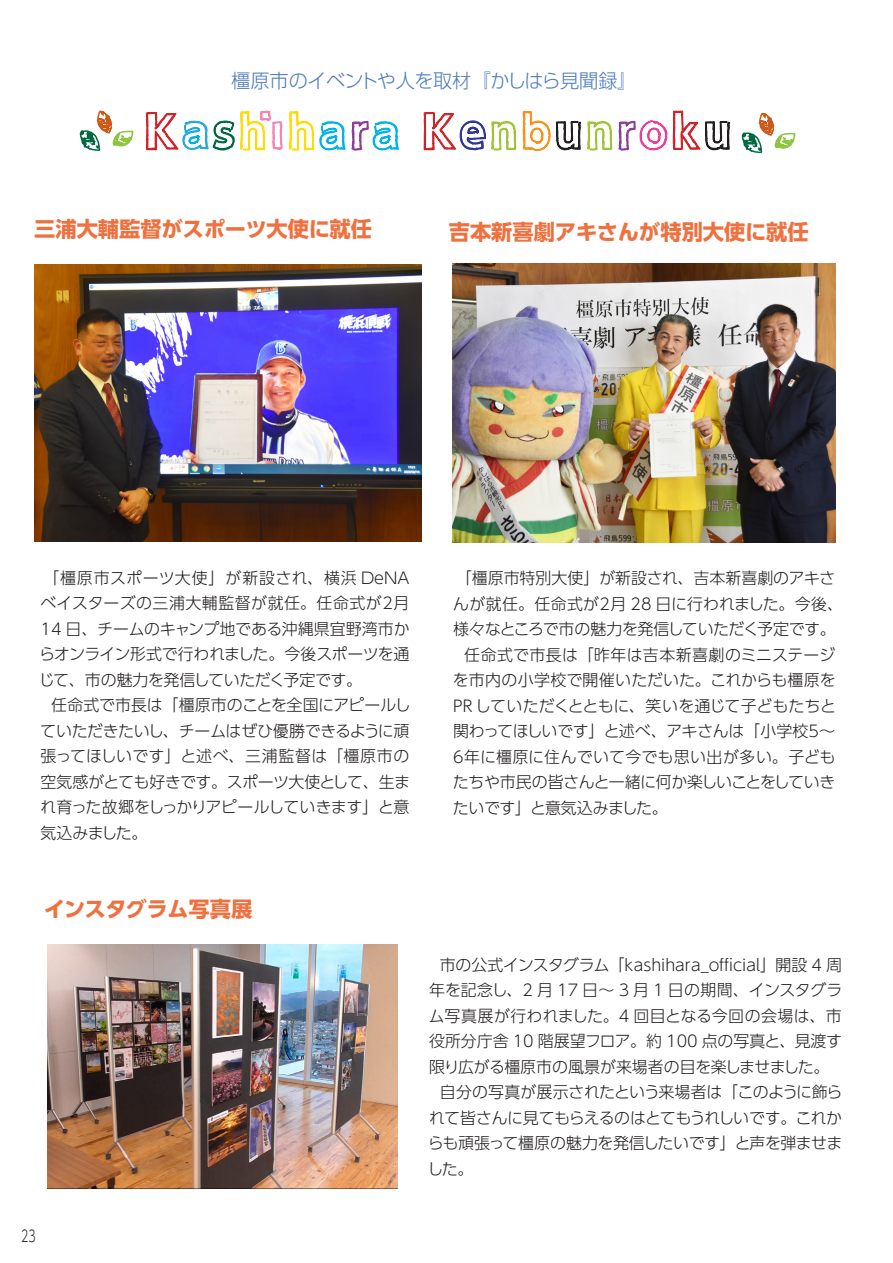
<style>
.page{position:relative;width:893px;height:1263px;background:#fff}
.page>*{position:absolute;margin:0;border:0;box-sizing:border-box;transform-origin:0 0}
.t1{font:21.3px "BIZ UDP Shin Go Bold";color:#ef713f}
.t2{font:19.2px "BIZ UDP Shin Go Light";color:#4e7cbf}
.t3{font:15.9px/25.5px "BIZ UDP Shin Go Light";letter-spacing:.01em;color:#231f20}
.t4{font:15.9px/25.5px "BIZ UDP Shin Go Light";letter-spacing:.03em;color:#231f20}
.t5{font:15.9px "BIZ UDP Shin Go Light";letter-spacing:.035em;color:#231f20}
.t6{font:15.9px "BIZ UDP Shin Go Light";letter-spacing:.045em;color:#231f20}
.t7{font:15.9px "BIZ UDP Shin Go Light";letter-spacing:.055em;color:#231f20}
.t8{font:15.9px "BIZ UDP Shin Go Light";letter-spacing:.04em;color:#231f20}
.t9{font:15.9px "BIZ UDP Shin Go Light";letter-spacing:.01em;color:#231f20;scale:.7 1}
</style>
<div class="page">
<svg style="left:79px;top:110px;width:320px;height:41px"></svg>
<svg style="left:423px;top:110px;width:373px;height:44px"></svg>
<img style="left:35px;top:264px;width:387px;height:277px">
<img style="left:452px;top:264px;width:383px;height:279px">
<img style="left:48px;top:944px;width:349px;height:244px">
<img style="left:197px;top:380px;width:60px;height:84px">
<p class="t2" style="left:231px;top:71px;width:242px">橿原市のイベントや人を取材</p>
<p class="t2" style="left:481px;top:71px;width:148px">『かしはら見聞録『</p>
<h1 class="t1" style="left:34px;top:219px;width:339px">三浦大輔監督がスポーツ大使に就任</h1>
<h1 class="t1" style="left:449px;top:221px;width:361px">吉本新喜劇アキさんが特別大使に就任</h1>
<p class="t7" style="left:41px;top:570px;width:178px">　「橿原市スポーツ大使」</p>
<p class="t3" style="left:225px;top:565px;width:91px">が新設され、</p>
<p class="t3" style="left:324px;top:565px;width:87px">横浜 DeNA</p>
<p class="t3" style="left:453px;top:565px;width:140px">　「橿原市特別大使」</p>
<p class="t3" style="left:599px;top:565px;width:88px">が新設され、</p>
<p class="t3" style="left:694px;top:565px;width:143px">吉本新喜劇のアキさ</p>
<p class="t3" style="left:98px;top:590px;width:313px;text-indent:-57px">ベイスターズの三浦大輔監督が就任。<br>チームのキャンプ地である沖縄県宜野湾市か</p>
<p class="t3" style="left:317px;top:590px;width:94px">任命式が２月</p>
<p class="t3" style="left:41px;top:616px;width:50px">14 日、</p>
<p class="t3" style="left:284px;top:641px;width:126px">今後スポーツを通</p>
<p class="t3" style="left:85px;top:641px;width:272px;text-indent:-44px">らオンライン形式で行われました。<br>市の魅力を発信していただく予定です。</p>
<p class="t3" style="left:41px;top:667px;width:38px">じて、</p>
<p class="t3" style="left:41px;top:692px;width:124px">　任命式で市長は</p>
<p class="t3" style="left:171px;top:692px;width:240px">「橿原市のことを全国にアピールし</p>
<p class="t3" style="left:453px;top:591px;width:75px">んが就任。</p>
<p class="t3" style="left:453px;top:616px;width:377px">様々なところで市の魅力を発信していただく予定です。</p>
<p class="t4" style="left:586px;top:642px;width:251px">「昨年は吉本新喜劇のミニステージ</p>
<p class="t3" style="left:534px;top:591px;width:255px">任命式が２月 28 日に行われました。</p>
<p class="t3" style="left:795px;top:591px;width:42px">今後、</p>
<p class="t4" style="left:453px;top:642px;width:126px">　任命式で市長は</p>
<p class="t3" style="left:645px;top:667px;width:191px;text-indent:-192px">を市内の小学校で開催いただいた。<br>笑いを通じて子どもたちと</p>
<p class="t3" style="left:711px;top:667px;width:125px">これからも橿原を</p>
<p class="t6" style="left:453px;top:698px;width:185px">PR していただくとともに、</p>
<p class="t3" style="left:41px;top:718px;width:132px">ていただきたいし、</p>
<p class="t3" style="left:179px;top:718px;width:232px">チームはぜひ優勝できるように頑</p>
<p class="t3" style="left:453px;top:718px;width:145px">関わってほしいです」</p>
<p class="t3" style="left:605px;top:718px;width:55px">と述べ、</p>
<p class="t3" style="left:667px;top:718px;width:79px">アキさんは</p>
<p class="t3" style="left:752px;top:718px;width:84px">「小学校５~</p>
<p class="t8" style="left:41px;top:748px;width:134px">張ってほしいです」</p>
<p class="t3" style="left:181px;top:743px;width:57px">と述べ、</p>
<p class="t3" style="left:245px;top:743px;width:83px">三浦監督は</p>
<p class="t3" style="left:335px;top:743px;width:76px">「橿原市の</p>
<p class="t3" style="left:41px;top:769px;width:332px">空気感がとても好きです。スポーツ大使として、</p>
<p class="t4" style="left:41px;top:794px;width:332px">れ育った故郷をしっかりアピールしていきます」気込みました。</p>
<p class="t3" style="left:379px;top:769px;width:32px">生ま</p>
<p class="t3" style="left:379px;top:794px;width:32px">と意</p>
<p class="t5" style="left:453px;top:749px;width:329px">６年に橿原に住んでいて今でも思い出が多い。</p>
<p class="t3" style="left:453px;top:769px;width:383px">たちや市民の皆さんと一緒に何か楽しいことをしていき</p>
<p class="t3" style="left:531px;top:795px;width:131px">と意気込みました。</p>
<p class="t3" style="left:788px;top:744px;width:48px">子ども</p>
<p class="t3" style="left:453px;top:795px;width:71px">たいです」</p>
<h1 class="t1" style="left:44px;top:898px;width:210px">インスタグラム写真展</h1>
<p class="t9" style="left:21px;top:1228px;width:23px">23</p>
<p class="t3" style="left:429px;top:952px;width:182px">　市の公式インスタグラム</p>
<p class="t3" style="left:617px;top:952px;width:153px">「kashihara_official」</p>
<p class="t3" style="left:776px;top:952px;width:68px">開設4 周</p>
<p class="t3" style="left:429px;top:977px;width:87px">年を記念し、</p>
<p class="t3" style="left:522px;top:977px;width:220px">2 月 17 日～ 3 月 1 日の期間、</p>
<p class="t3" style="left:749px;top:977px;width:94px">インスタグラ</p>
<p class="t4" style="left:795px;top:1003px;width:49px;text-indent:-366px">ム写真展が行われました。 4 回目となる今回の会場は、<br>見渡す</p>
<p class="t3" style="left:826px;top:1003px;width:17px">市</p>
<p class="t3" style="left:429px;top:1028px;width:360px">役所分庁舎 10 階展望フロア。約 100 点の写真と、</p>
<p class="t3" style="left:429px;top:1054px;width:395px">限り広がる橿原市の風景が来場者の目を楽しませました。</p>
<p class="t3" style="left:730px;top:1079px;width:113px">「このように飾ら</p>
<p class="t3" style="left:429px;top:1079px;width:295px">　自分の写真が展示されたという来場者は</p>
<p class="t3" style="left:736px;top:1105px;width:108px;text-indent:-307px">れて皆さんに見てもらえるのはとてもうれしいです。<br>と声を弾ませま</p>
<p class="t3" style="left:796px;top:1105px;width:47px">これか</p>
<p class="t3" style="left:429px;top:1131px;width:300px">らも頑張って橿原の魅力を発信したいです」した。</p>
</div>
